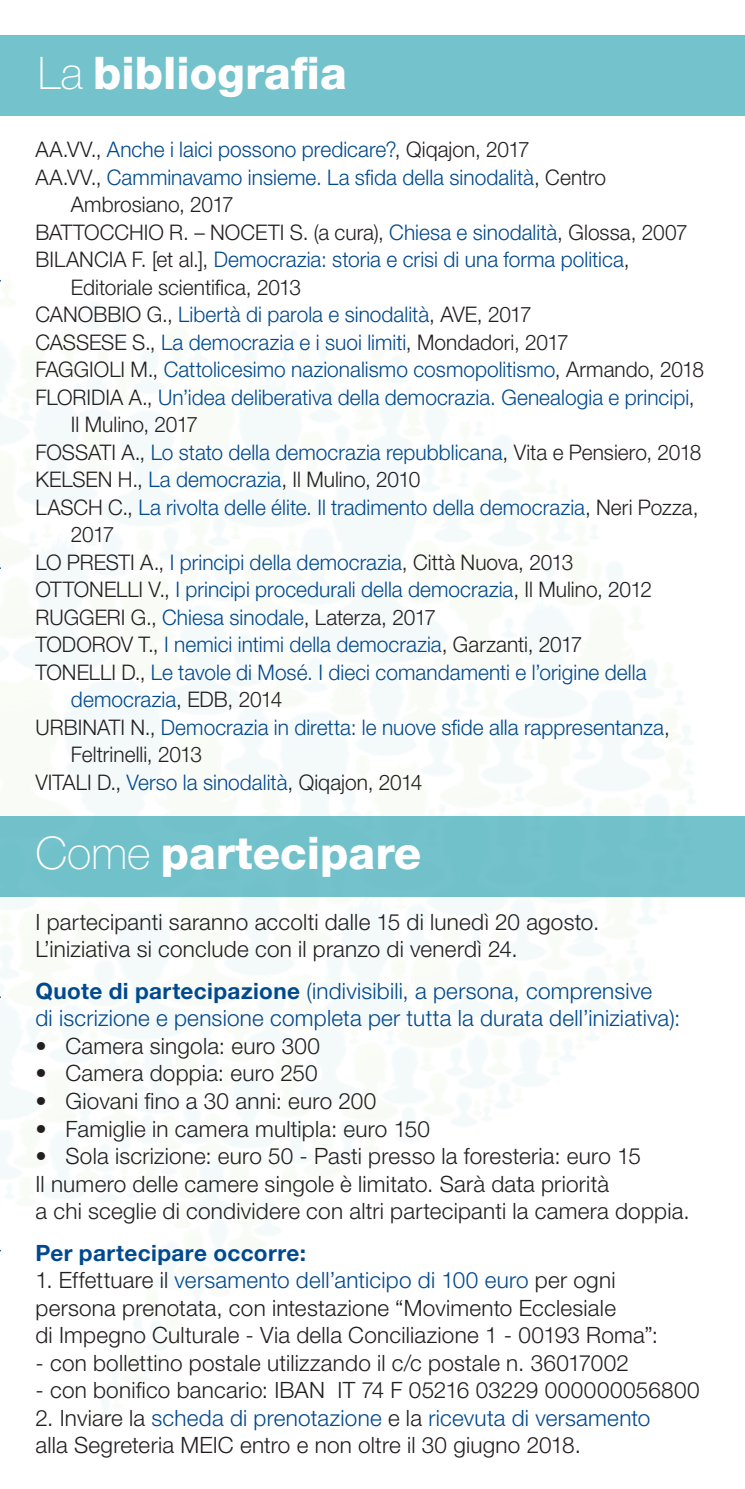
<style>
.page{position:relative;width:745px;height:1489px;background:#fff}
.page>*{position:absolute;margin:0;border:0;box-sizing:border-box;transform-origin:0 0}
.t1{font:800 45px "Helvetica Neue LT Std";color:#fff}
.t2{font:300 22.5px/27.5px "Helvetica Neue LT Std";letter-spacing:.01em;color:#231f20}
.t3{font:300 22.5px/27.5px "Helvetica Neue LT Std";letter-spacing:.01em;color:#01498e}
.t4{font:700 22.5px "Helvetica Neue LT Std";letter-spacing:.02em;color:#01498e}
.Normal__Web{font:300 21.5px/27.5px "Helvetica Neue LT Std";color:#01498e}
.Normal__Web-2{font:300 21.5px/27.5px "Helvetica Neue LT Std";color:#231f20}
.s1{font-weight:100}
.s2{color:#231f20}
.s3{color:#01498e}
.s4{font-weight:700}
</style>
<div class="page">
<div style="left:0;top:816px;width:744px;height:80px;background:#72c1cb"></div>
<div style="left:0;top:35px;width:744px;height:81px;background:#73c2cc"></div>
<p class="t1" style="left:38px;top:47px;width:310px"><span class="s1">La</span> bibliografia</p>
<p class="Normal__Web" style="left:35px;top:135px;width:495px"><span class="s2">AA.VV.,</span> Anche i laici possono predicare?<span class="s2">, Qiqajon, 2017</span></p>
<p class="Normal__Web" style="left:71px;top:163px;width:536px;text-indent:-35px"><span class="s2">AA.VV.,</span> Camminavamo insieme. La sfida della sinodalità<span class="s2">, Centro<br>Ambrosiano, 2017</span></p>
<p class="Normal__Web-2" style="left:35px;top:218px;width:653px">BATTOCCHIO R. – NOCETI S. (a cura), <span class="s3">Chiesa e sinodalità</span>, Glossa, 2007</p>
<p class="Normal__Web-2" style="left:71px;top:245px;width:560px;text-indent:-35px">BILANCIA F. [et al.], <span class="s3">Democrazia: storia e crisi di una forma politica</span>,<br>Editoriale scientifica, 2013</p>
<p class="Normal__Web" style="left:35px;top:300px;width:497px"><span class="s2">CANOBBIO G.,</span> Libertà di parola e sinodalità<span class="s2">, AVE, 2017</span></p>
<p class="Normal__Web-2" style="left:35px;top:328px;width:534px">CASSESE S., <span class="s3">La democrazia e i suoi limiti</span>, Mondadori, 2017</p>
<p class="Normal__Web" style="left:35px;top:355px;width:669px"><span class="s2">FAGGIOLI M.,</span> Cattolicesimo nazionalismo cosmopolitismo<span class="s2">, Armando, 2018</span></p>
<p class="Normal__Web" style="left:71px;top:383px;width:624px;text-indent:-35px"><span class="s2">FLORIDIA A.,</span> Un’idea deliberativa della democrazia. Genealogia e principi<span class="s2">,<br>Il Mulino, 2017</span></p>
<p class="Normal__Web" style="left:35px;top:438px;width:667px"><span class="s2">FOSSATI A.,</span> Lo stato della democrazia repubblicana<span class="s2">, Vita e Pensiero, 2018</span></p>
<p class="Normal__Web-2" style="left:35px;top:465px;width:386px">KELSEN H., <span class="s3">La democrazia</span>, Il Mulino, 2010</p>
<p class="Normal__Web" style="left:71px;top:493px;width:628px;text-indent:-35px"><span class="s2">LASCH C.,</span> La rivolta delle élite. Il tradimento della democrazia<span class="s2">, Neri Pozza,<br>2017</span></p>
<p class="Normal__Web-2" style="left:35px;top:548px;width:539px">LO PRESTI A., <span class="s3">I principi della democrazia</span>, Città Nuova, 2013</p>
<p class="Normal__Web" style="left:35px;top:575px;width:617px"><span class="s2">OTTONELLI V.,</span> I principi procedurali della democrazia<span class="s2">, Il Mulino, 2012</span></p>
<p class="Normal__Web-2" style="left:35px;top:603px;width:402px">RUGGERI G., <span class="s3">Chiesa sinodale</span>, Laterza, 2017</p>
<p class="Normal__Web" style="left:35px;top:630px;width:548px"><span class="s2">TODOROV T.,</span> I nemici intimi della democrazia<span class="s2">, Garzanti, 2017</span></p>
<p class="Normal__Web" style="left:71px;top:658px;width:576px;text-indent:-35px"><span class="s2">TONELLI D.,</span> Le tavole di Mosé. I dieci comandamenti e l’origine della democrazia<span class="s2">, EDB, 2014</span></p>
<p class="Normal__Web" style="left:71px;top:713px;width:600px;text-indent:-35px"><span class="s2">URBINATI N.,</span> Democrazia in diretta: le nuove sfide alla rappresentanza<span class="s2">,<br>Feltrinelli, 2013</span></p>
<p class="Normal__Web-2" style="left:35px;top:768px;width:388px">VITALI D., <span class="s3">Verso la sinodalità</span>, Qiqajon, 2014</p>
<p class="t1" style="left:35px;top:826px;width:387px"><span class="s1">Come</span> partecipare</p>
<p class="t2" style="left:35px;top:907px;width:565px">I partecipanti saranno accolti dalle 15 di lunedì 20 agosto.</p>
<p class="t2" style="left:35px;top:935px;width:483px">L’iniziativa si conclude con il pranzo di venerdì 24.</p>
<p class="t3" style="left:35px;top:976px;width:646px"><span class="s4">Quote di partecipazione</span> (indivisibili, a persona, comprensive<br>di iscrizione e pensione completa per tutta la durata dell’iniziativa):</p>
<p class="t2" style="left:35px;top:1031px;width:286px">• Camera singola: euro 300</p>
<p class="t2" style="left:35px;top:1059px;width:283px">• Camera doppia: euro 250</p>
<p class="t2" style="left:35px;top:1086px;width:342px">• Giovani fino a 30 anni: euro 200</p>
<p class="t2" style="left:35px;top:1114px;width:396px">• Famiglie in camera multipla: euro 150</p>
<p class="t2" style="left:35px;top:1141px;width:606px">• Sola iscrizione: euro 50 - Pasti presso la foresteria: euro 15</p>
<p class="t2" style="left:35px;top:1169px;width:575px">Il numero delle camere singole è limitato. Sarà data priorità</p>
<p class="t2" style="left:35px;top:1196px;width:655px">a chi sceglie di condividere con altri partecipanti la camera doppia.</p>
<p class="t4" style="left:35px;top:1238px;width:272px">Per partecipare occorre:</p>
<p class="t2" style="left:35px;top:1265px;width:623px">1. Effettuare il <span class="s3">versamento dell’anticipo di 100 euro</span> per ogni persona prenotata, con intestazione “Movimento Ecclesiale<br>di Impegno Culturale - Via della Conciliazione 1 - 00193 Roma”:</p>
<p class="t2" style="left:35px;top:1348px;width:594px">- con bollettino postale utilizzando il c/c postale n. 36017002</p>
<p class="t2" style="left:35px;top:1375px;width:665px">- con bonifico bancario: IBAN IT 74 F 05216 03229 000000056800</p>
<p class="t2" style="left:35px;top:1403px;width:616px">2. Inviare la <span class="s3">scheda di prenotazione</span> e la <span class="s3">ricevuta di versamento </span>alla Segreteria MEIC entro e non oltre il 30 giugno 2018.</p>
</div>
